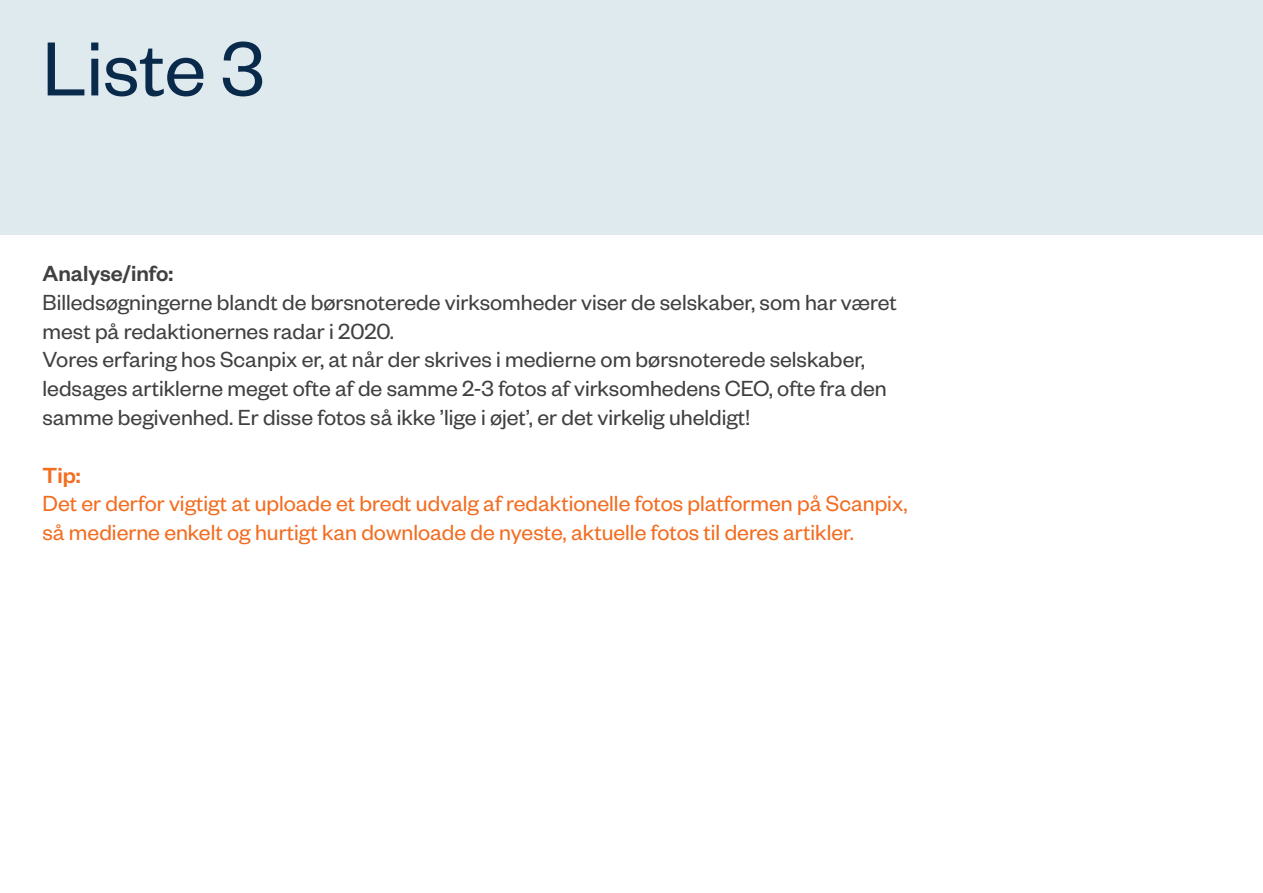
<style>
.page{position:relative;width:1263px;height:893px;background:#fff}
.page>*{position:absolute;margin:0;border:0;box-sizing:border-box;transform-origin:0 0}
.t1{font:84px "Founders Grotesk";color:#0a2a4c}
.t2{font:24px/28.8px "Founders Grotesk";color:#413f41}
.t3{font:24px/28.8px "Founders Grotesk";color:#f36d21}
.t4{font:500 24px "Founders Grotesk";color:#413f41}
.t5{font:500 24px "Founders Grotesk";color:#f36d21}
</style>
<div class="page">
<div style="left:0;top:0;width:1263px;height:235px;background:#dfeaee"></div>
<h1 class="t1" style="left:43px;top:17px;width:223px">Liste 3</h1>
<p class="t4" style="left:43px;top:258px;width:132px">Analyse/info:</p>
<p class="t2" style="left:43px;top:286px;width:856px">Billedsøgningerne blandt de børsnoterede virksomheder viser de selskaber, som har været mest på redaktionernes radar i 2020.<br>Vores erfaring hos Scanpix er, at når der skrives i medierne om børsnoterede selskaber, ledsages artiklerne meget ofte af de samme 2-3 fotos af virksomhedens CEO, ofte fra den samme begivenhed. Er disse fotos så ikke ’lige i øjet’, er det virkelig uheldigt!</p>
<p class="t5" style="left:43px;top:460px;width:40px">Tip:</p>
<p class="t3" style="left:43px;top:488px;width:867px">Det er derfor vigtigt at uploade et bredt udvalg af redaktionelle fotos platformen på Scanpix, så medierne enkelt og hurtigt kan downloade de nyeste, aktuelle fotos til deres artikler.</p>
</div>
